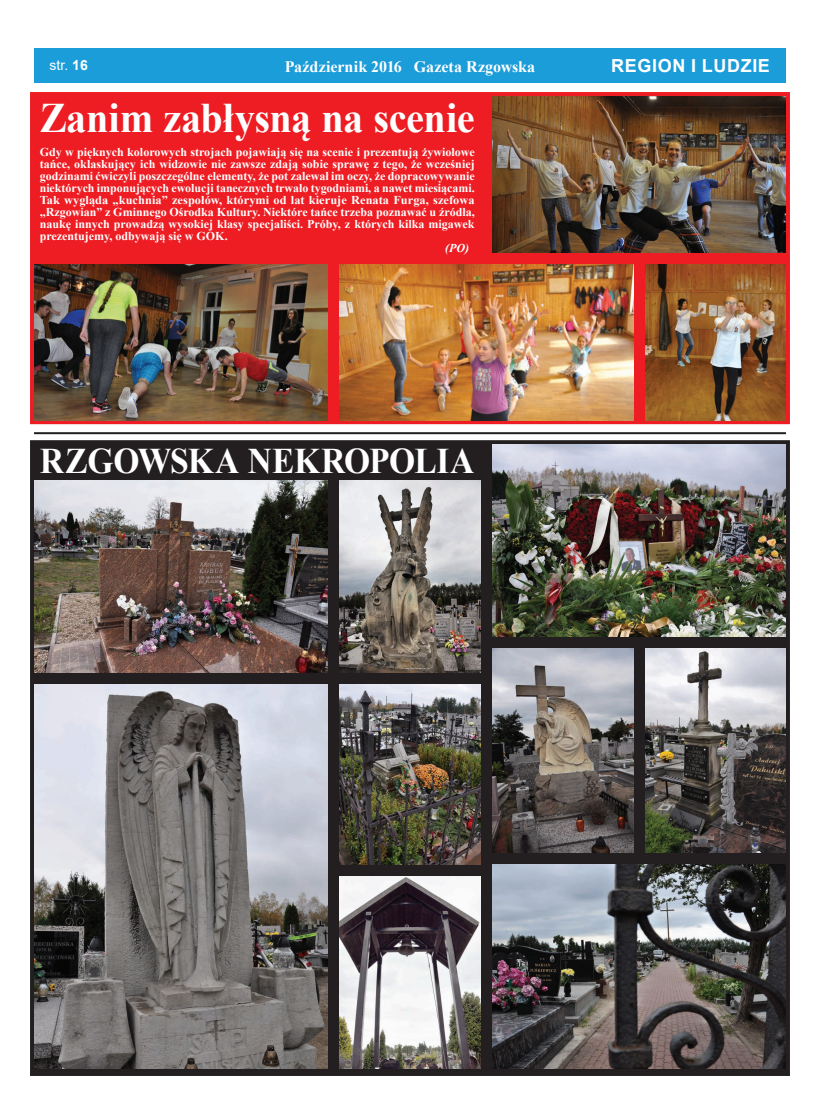
<style>
.page{position:relative;width:820px;height:1106px;background:#fff}
.page>*{position:absolute;margin:0;border:0;box-sizing:border-box;transform-origin:0 0}
.t1{font:700 42px "Times New Roman";letter-spacing:-.01em;color:#fff;scale:.96 1}
.t2{font:700 36px "Times New Roman";color:#fff;scale:.93 1}
.t3{font:700 18px "Arial";letter-spacing:.035em;color:#fff}
.t4{font:700 16px "Times New Roman";color:#fff}
.t5{font:14px "Arial";color:#fff}
.t6{font:700 12px/12px "Times New Roman";color:#fff;text-align:justify}
.t7{font:italic 700 12px "Times New Roman";color:#fff}
.s1{font-weight:700}
</style>
<div class="page">
<div style="left:34px;top:48px;width:751px;height:34px;background:#1b9dd9"></div>
<div style="left:30px;top:440px;width:759px;height:635px;background:#231f20;border:8px solid #231f20"></div>
<div style="left:30px;top:92px;width:759px;height:332px;background:#ee1d23"></div>
<img style="left:492px;top:96px;width:293px;height:156px">
<img style="left:645px;top:264px;width:140px;height:156px">
<img style="left:339px;top:264px;width:294px;height:156px">
<img style="left:34px;top:264px;width:293px;height:156px">
<hr style="left:34px;top:432px;width:751px;height:2px;background:#231f20">
<img style="left:339px;top:480px;width:141px;height:192px">
<img style="left:492px;top:648px;width:141px;height:204px">
<img style="left:645px;top:648px;width:140px;height:204px">
<img style="left:492px;top:444px;width:293px;height:192px">
<img style="left:339px;top:684px;width:141px;height:180px">
<img style="left:34px;top:684px;width:293px;height:384px">
<img style="left:34px;top:480px;width:293px;height:192px">
<img style="left:492px;top:864px;width:293px;height:204px">
<img style="left:339px;top:876px;width:141px;height:192px">
<p class="t5" style="left:50px;top:56px;width:40px">str. <span class="s1">16</span></p>
<h3 class="t4" style="left:284px;top:55px;width:252px">Październik 2016 Gazeta Rzgowska</h3>
<h3 class="t3" style="left:611px;top:53px;width:160px">REGION I LUDZIE</h3>
<h1 class="t1" style="left:40px;top:88px;width:454px">Zanim zabłysną na scenie</h1>
<p class="t6" style="left:40px;top:146px;width:436px">Gdy w pięknych kolorowych strojach pojawiają się na scenie i prezentują żywiołowe tańce, oklaskujący ich widzowie nie zawsze zdają sobie sprawę z tego, że wcześniej godzinami ćwiczyli poszczególne elementy, że pot zalewał im oczy, że dopracowywanie niektórych imponujących ewolucji tanecznych trwało tygodniami, a nawet miesiącami.<br>Tak wygląda „kuchnia” zespołów, którymi od lat kieruje Renata Furga, szefowa „Rzgowian” z Gminnego Ośrodka Kultury. Niektóre tańce trzeba poznawać u źródła, naukę innych prowadzą wysokiej klasy specjaliści. Próby, z których kilka migawek prezentujemy, odbywają się w GOK.</p>
<p class="t7" style="left:445px;top:240px;width:25px">(PO)</p>
<h2 class="t2" style="left:40px;top:435px;width:55px">Rzgowska</h2>
<h2 class="t2" style="left:248px;top:435px;width:26px">nekropolia</h2>
</div>
